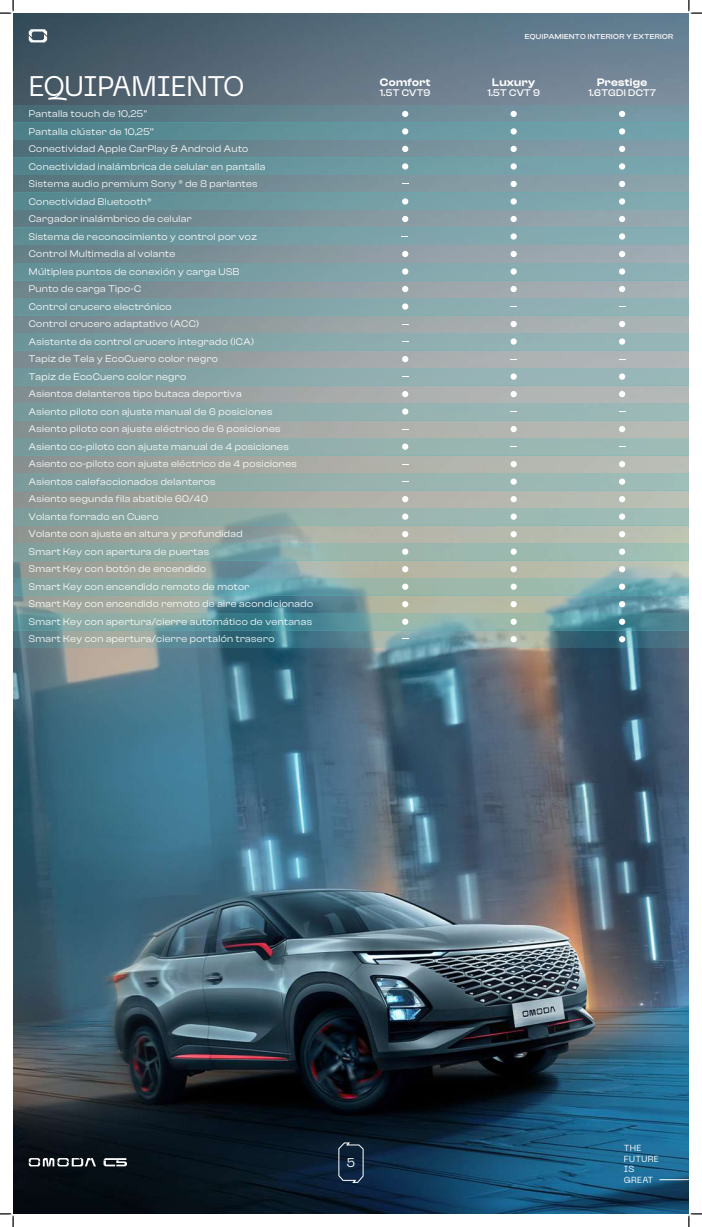
<style>
.page{position:relative;width:702px;height:1227px;background:#fff}
.page>*{position:absolute;margin:0;border:0;box-sizing:border-box;transform-origin:0 0}
.t1{font:28.12px "Neue Machina";letter-spacing:-.01em;color:#fff}
.t2{font:12.5px "Neue Machina";color:#fff}
.t3{font:600 11.25px "Clash Display";letter-spacing:.03em;color:#fff}
.t4{font:10px/17.5px "Clash Display";letter-spacing:.04em;color:#fff}
.t5{font:500 10px "Clash Display";letter-spacing:.03em;color:#fff}
.t6{font:8.75px/10.5px "Neue Machina";letter-spacing:.03em;color:#fff}
.t7{font:500 7.5px "Clash Display";letter-spacing:.05em;color:#fff}
</style>
<div class="page">
<img style="left:13px;top:13px;width:675px;height:1200px">
<svg style="left:29px;top:29px;width:18px;height:13px"></svg>
<svg style="left:13px;top:525px;width:675px;height:18px;background:#a6aea5"></svg>
<div style="left:13px;top:245px;width:675px;height:18px;background:linear-gradient(to right,#688087,#a9b1b9)"></div>
<div style="left:13px;top:385px;width:675px;height:18px;background:linear-gradient(to right,#889294,#bdbfbc)"></div>
<div style="left:13px;top:175px;width:675px;height:18px;background:linear-gradient(to right,#59767f,#94a9b2)"></div>
<svg style="left:13px;top:595px;width:675px;height:18px;background:#87a19f"></svg>
<svg style="left:13px;top:630px;width:675px;height:18px;background:#668c94"></svg>
<div style="left:13px;top:315px;width:675px;height:18px;background:linear-gradient(to right,#78898f,#b5baba)"></div>
<div style="left:13px;top:455px;width:675px;height:18px;background:linear-gradient(to right,#909592,#c1c3b9)"></div>
<div style="left:13px;top:140px;width:675px;height:18px;background:linear-gradient(to right,#52727b,#8ba3af)"></div>
<div style="left:13px;top:105px;width:675px;height:18px;background:linear-gradient(to right,#4b6d78,#7f9eab)"></div>
<svg style="left:13px;top:560px;width:675px;height:18px;background:#a2aea5"></svg>
<div style="left:13px;top:280px;width:675px;height:18px;background:linear-gradient(to right,#71858c,#aeb6ba)"></div>
<div style="left:13px;top:420px;width:675px;height:18px;background:linear-gradient(to right,#8d9494,#bfc1bb)"></div>
<div style="left:13px;top:210px;width:675px;height:18px;background:linear-gradient(to right,#607b83,#9eaeb6)"></div>
<div style="left:13px;top:350px;width:675px;height:18px;background:linear-gradient(to right,#818e91,#babdbd)"></div>
<div style="left:13px;top:490px;width:675px;height:18px;background:linear-gradient(to right,#949791,#c2c4b9)"></div>
<div style="left:13px;top:123px;width:675px;height:17px;background:linear-gradient(to right,#4e818a,#78a6b1)"></div>
<svg style="left:13px;top:543px;width:675px;height:17px;background:#92b1aa"></svg>
<div style="left:13px;top:263px;width:675px;height:17px;background:linear-gradient(to right,#658f96,#95b5ba)"></div>
<div style="left:13px;top:403px;width:675px;height:17px;background:linear-gradient(to right,#7c9c9e,#a3bebc)"></div>
<div style="left:13px;top:193px;width:675px;height:17px;background:linear-gradient(to right,#598990,#87aeb6)"></div>
<svg style="left:13px;top:613px;width:675px;height:17px;background:#6d9ea0"></svg>
<div style="left:13px;top:333px;width:675px;height:17px;background:linear-gradient(to right,#71969a,#9fbbbc)"></div>
<div style="left:13px;top:473px;width:675px;height:17px;background:linear-gradient(to right,#829e9c,#a5c1ba)"></div>
<div style="left:13px;top:158px;width:675px;height:17px;background:linear-gradient(to right,#53858d,#80aab3)"></div>
<svg style="left:13px;top:578px;width:675px;height:17px;background:#86adaa"></svg>
<div style="left:13px;top:298px;width:675px;height:17px;background:linear-gradient(to right,#6a9399,#9ab8ba)"></div>
<div style="left:13px;top:438px;width:675px;height:17px;background:linear-gradient(to right,#7e9d9d,#a5c0ba)"></div>
<div style="left:13px;top:228px;width:675px;height:17px;background:linear-gradient(to right,#5e8c93,#8fb2b9)"></div>
<div style="left:13px;top:368px;width:675px;height:17px;background:linear-gradient(to right,#779a9d,#a1bcbe)"></div>
<div style="left:13px;top:508px;width:675px;height:17px;background:linear-gradient(to right,#829f9b,#a5c2ba)"></div>
<svg style="left:402px;top:198px;width:6px;height:6px"></svg>
<svg style="left:402px;top:303px;width:6px;height:6px"></svg>
<svg style="left:402px;top:408px;width:6px;height:6px"></svg>
<svg style="left:402px;top:513px;width:6px;height:6px"></svg>
<svg style="left:402px;top:618px;width:6px;height:6px"></svg>
<svg style="left:402px;top:128px;width:6px;height:6px"></svg>
<svg style="left:402px;top:111px;width:6px;height:6px"></svg>
<svg style="left:402px;top:443px;width:6px;height:6px"></svg>
<svg style="left:402px;top:548px;width:6px;height:6px"></svg>
<svg style="left:402px;top:163px;width:6px;height:6px"></svg>
<svg style="left:402px;top:268px;width:6px;height:6px"></svg>
<svg style="left:402px;top:583px;width:6px;height:6px"></svg>
<svg style="left:402px;top:216px;width:6px;height:6px"></svg>
<svg style="left:402px;top:531px;width:6px;height:6px"></svg>
<svg style="left:402px;top:146px;width:6px;height:6px"></svg>
<svg style="left:402px;top:251px;width:6px;height:6px"></svg>
<svg style="left:402px;top:356px;width:6px;height:6px"></svg>
<svg style="left:402px;top:566px;width:6px;height:6px"></svg>
<svg style="left:402px;top:286px;width:6px;height:6px"></svg>
<svg style="left:402px;top:391px;width:6px;height:6px"></svg>
<svg style="left:402px;top:496px;width:6px;height:6px"></svg>
<svg style="left:402px;top:601px;width:6px;height:6px"></svg>
<svg style="left:618px;top:198px;width:7px;height:6px"></svg>
<svg style="left:618px;top:513px;width:7px;height:6px"></svg>
<svg style="left:618px;top:618px;width:7px;height:6px"></svg>
<svg style="left:618px;top:636px;width:7px;height:6px"></svg>
<svg style="left:618px;top:128px;width:7px;height:6px"></svg>
<div style="left:618px;top:111px;width:7px;height:6px;background:#fff;border-radius:50%"></div>
<svg style="left:618px;top:233px;width:7px;height:6px"></svg>
<svg style="left:618px;top:338px;width:7px;height:6px"></svg>
<svg style="left:618px;top:548px;width:7px;height:6px"></svg>
<svg style="left:618px;top:163px;width:7px;height:6px"></svg>
<svg style="left:618px;top:268px;width:7px;height:6px"></svg>
<svg style="left:618px;top:373px;width:7px;height:6px"></svg>
<svg style="left:618px;top:478px;width:7px;height:6px"></svg>
<svg style="left:618px;top:583px;width:7px;height:6px"></svg>
<svg style="left:510px;top:198px;width:6px;height:6px"></svg>
<svg style="left:510px;top:513px;width:6px;height:6px"></svg>
<svg style="left:510px;top:618px;width:6px;height:6px"></svg>
<svg style="left:510px;top:636px;width:6px;height:6px"></svg>
<svg style="left:510px;top:128px;width:6px;height:6px"></svg>
<svg style="left:510px;top:111px;width:6px;height:6px"></svg>
<svg style="left:510px;top:233px;width:6px;height:6px"></svg>
<svg style="left:510px;top:338px;width:6px;height:6px"></svg>
<svg style="left:510px;top:548px;width:6px;height:6px"></svg>
<svg style="left:510px;top:163px;width:6px;height:6px"></svg>
<svg style="left:510px;top:268px;width:6px;height:6px"></svg>
<svg style="left:510px;top:373px;width:6px;height:6px"></svg>
<svg style="left:510px;top:478px;width:6px;height:6px"></svg>
<svg style="left:510px;top:583px;width:6px;height:6px"></svg>
<div style="left:618px;top:216px;width:7px;height:6px;background:#fff;border-radius:50%"></div>
<div style="left:618px;top:321px;width:7px;height:6px;background:#fff;border-radius:50%"></div>
<div style="left:618px;top:426px;width:7px;height:6px;background:#fff;border-radius:50%"></div>
<div style="left:618px;top:531px;width:7px;height:6px;background:#fff;border-radius:50%"></div>
<div style="left:618px;top:146px;width:7px;height:6px;background:#fff;border-radius:50%"></div>
<div style="left:618px;top:251px;width:7px;height:6px;background:#fff;border-radius:50%"></div>
<div style="left:618px;top:461px;width:7px;height:6px;background:#fff;border-radius:50%"></div>
<div style="left:618px;top:566px;width:7px;height:6px;background:#fff;border-radius:50%"></div>
<div style="left:618px;top:181px;width:7px;height:6px;background:#fff;border-radius:50%"></div>
<div style="left:618px;top:286px;width:7px;height:6px;background:#fff;border-radius:50%"></div>
<div style="left:618px;top:391px;width:7px;height:6px;background:#fff;border-radius:50%"></div>
<div style="left:618px;top:496px;width:7px;height:6px;background:#fff;border-radius:50%"></div>
<svg style="left:618px;top:601px;width:7px;height:6px"></svg>
<svg style="left:510px;top:216px;width:6px;height:6px"></svg>
<svg style="left:510px;top:321px;width:6px;height:6px"></svg>
<svg style="left:510px;top:426px;width:6px;height:6px"></svg>
<svg style="left:510px;top:531px;width:6px;height:6px"></svg>
<svg style="left:510px;top:146px;width:6px;height:6px"></svg>
<svg style="left:510px;top:251px;width:6px;height:6px"></svg>
<svg style="left:510px;top:461px;width:6px;height:6px"></svg>
<svg style="left:510px;top:566px;width:6px;height:6px"></svg>
<svg style="left:510px;top:181px;width:6px;height:6px"></svg>
<svg style="left:510px;top:286px;width:6px;height:6px"></svg>
<svg style="left:510px;top:391px;width:6px;height:6px"></svg>
<svg style="left:510px;top:496px;width:6px;height:6px"></svg>
<svg style="left:510px;top:601px;width:6px;height:6px"></svg>
<svg style="left:338px;top:1142px;width:25px;height:40px"></svg>
<svg style="left:659px;top:1179px;width:29px;height:1px"></svg>
<svg style="left:103px;top:1157px;width:24px;height:9px"></svg>
<svg style="left:29px;top:1157px;width:67px;height:9px"></svg>
<svg style="left:0;top:0;width:14px;height:14px"></svg>
<svg style="left:0;top:1213px;width:14px;height:13px"></svg>
<svg style="left:688px;top:0;width:13px;height:14px"></svg>
<svg style="left:688px;top:1213px;width:13px;height:13px"></svg>
<h1 class="t1" style="left:29px;top:69px;width:217px">EQUIPAMIENTO</h1>
<p class="t3" style="left:380px;top:76px;width:52px">Comfort</p>
<p class="t5" style="left:380px;top:87px;width:52px">1.5T CVT9</p>
<p class="t4" style="left:29px;top:105px;width:286px">Pantalla touch de 10,25’’<br>Pantalla clúster de 10,25’’<br>Conectividad Apple CarPlay &amp; Android Auto Conectividad inalámbrica de celular en pantalla<br>Sistema audio premium Sony ® de 8 parlantes Conectividad Bluetooth®<br>Cargador inalámbrico de celular<br>Sistema de reconocimiento y control por voz<br>Control Multimedia al volante<br>Múltiples puntos de conexión y carga USB<br>Punto de carga Tipo-C<br>Control crucero electrónico<br>Control crucero adaptativo (ACC)<br>Asistente de control crucero integrado (ICA)<br>Tapiz de Tela y EcoCuero color negro<br>Tapiz de EcoCuero color negro<br>Asientos delanteros tipo butaca deportiva<br>Asiento piloto con ajuste manual de 6 posiciones Asiento piloto con ajuste eléctrico de 6 posiciones Asiento co-piloto con ajuste manual de 4 posiciones Asiento co-piloto con ajuste eléctrico de 4 posiciones Asientos calefaccionados delanteros<br>Asiento segunda fila abatible 60/40<br>Volante forrado en Cuero<br>Volante con ajuste en altura y profundidad<br>Smart Key con apertura de puertas<br>Smart Key con botón de encendido<br>Smart Key con encendido remoto de motor<br>Smart Key con encendido remoto de aire acondicionado Smart Key con apertura/cierre automático de ventanas Smart Key con apertura/cierre portalón trasero</p>
<p class="t7" style="left:524px;top:32px;width:150px">EQUIPAMIENTO INTERIOR Y EXTERIOR</p>
<p class="t3" style="left:492px;top:76px;width:44px">Luxury</p>
<p class="t5" style="left:487px;top:87px;width:54px">1.5T CVT 9</p>
<p class="t3" style="left:596px;top:76px;width:51px">Prestige</p>
<p class="t5" style="left:588px;top:87px;width:69px">1.6TGDI DCT7</p>
<p class="t2" style="left:346px;top:1154px;width:10px">5</p>
<p class="t6" style="left:623px;top:1142px;width:36px">THE<br>FUTURE<br>IS<br>GREAT</p>
</div>
